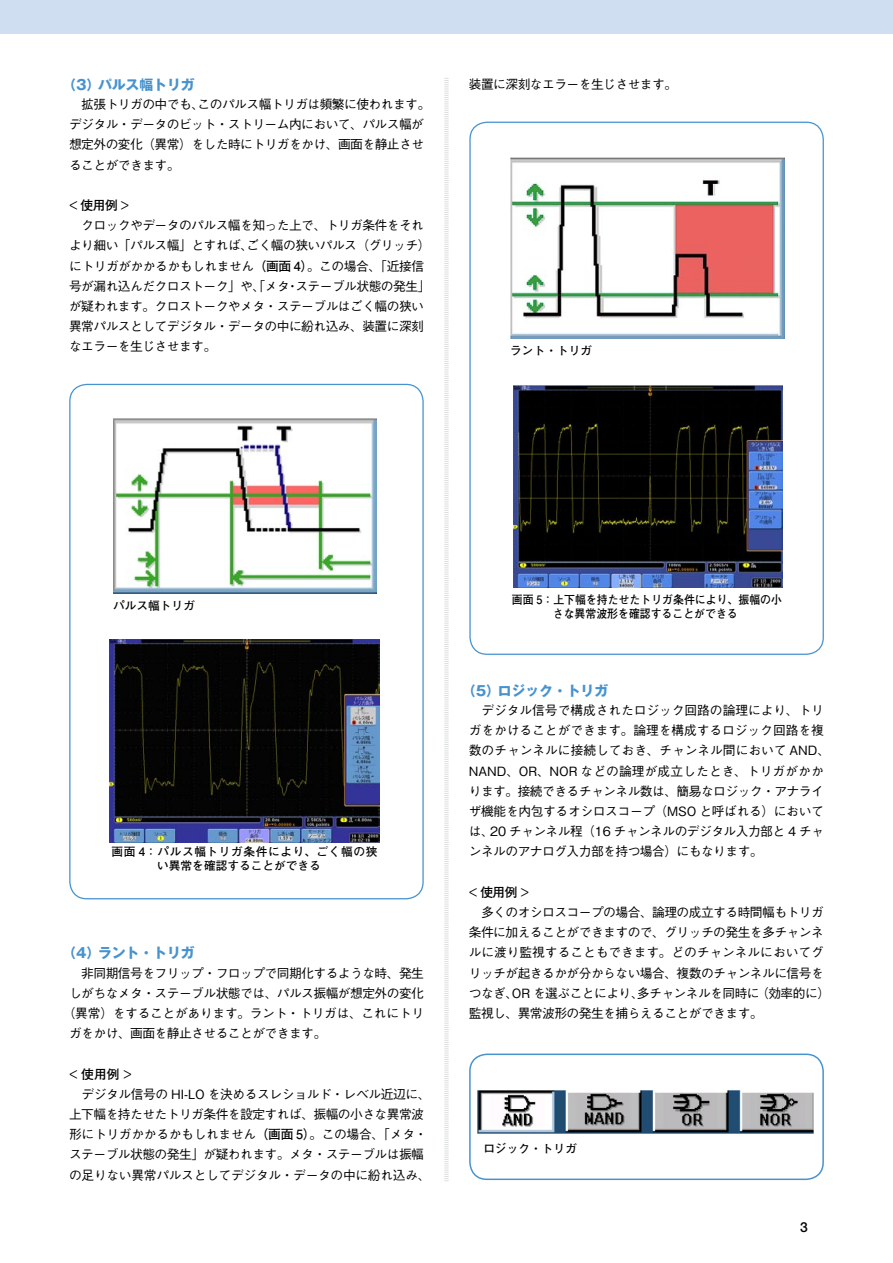
<style>
.page{position:relative;width:893px;height:1263px;background:#fff}
.page>*{position:absolute;margin:0;border:0;box-sizing:border-box;transform-origin:0 0}
.t1{font:700 13.8px "Gothic MB101 Pro";color:#4793d0}
.t2{font:500 12.75px/20.2px "Gothic BBB Pro";letter-spacing:-.04em;color:#000}
.t3{font:500 12.75px/20.2px "Gothic BBB Pro";letter-spacing:-.005em;color:#000}
.t4{font:500 12.75px "Gothic BBB Pro";letter-spacing:-.02em;color:#000}
.t5{font:700 12.75px "Futo Go B101 Pro";letter-spacing:-.04em;color:#000}
.t6{font:700 11.7px/13.8px "Futo Go B101 Pro";color:#000;scale:.93 1}
.t7{font:700 11.7px/13.8px "Futo Go B101 Pro";letter-spacing:.05em;color:#000}
.t8{font:700 11.7px "Futo Go B101 Pro";color:#000}
.s1{font-family:"Futo Go B101 Pro";font-weight:700}
</style>
<div class="page">
<svg style="left:444px;top:78px;width:5px;height:1103px"></svg>
<div style="left:0;top:0;width:893px;height:34px;background:#d0def2"></div>
<img style="left:110px;top:639px;width:269px;height:203px">
<img style="left:114px;top:419px;width:262px;height:174px">
<img style="left:477px;top:1091px;width:336px;height:42px">
<div style="left:469px;top:1053px;width:355px;height:127px;border:2px solid #4793d0;border-radius:17px"></div>
<img style="left:510px;top:157px;width:274px;height:182px">
<img style="left:513px;top:386px;width:269px;height:201px">
<p class="t1" style="left:62px;top:73px;width:134px">（3）パルス幅トリガ</p>
<p class="t2" style="left:69px;top:93px;width:363px">　拡張トリガの中でも、このパルス幅トリガは頻繁に使われます。デジタル・データのビット・ストリーム内において、パルス幅が想定外の変化（異常）をした時にトリガをかけ、画面を静止させることができます。</p>
<p class="t5" style="left:69px;top:195px;width:62px">&lt; 使用例 &gt;</p>
<p class="t2" style="left:69px;top:214px;width:363px">　クロックやデータのパルス幅を知った上で、トリガ条件をそれより細い「パルス幅」とすれば、ごく幅の狭いパルス（グリッチ）にトリガがかかるかもしれません<span class="s1">（画面 4）</span>。この場合、「近接信号が漏れ込んだクロストーク」や、「メタ・ステーブル状態の発生」が疑われます。クロストークやメタ・ステーブルはごく幅の狭い異常パルスとしてデジタル・データの中に紛れ込み、装置に深刻なエラーを生じさせます。</p>
<p class="t2" style="left:469px;top:72px;width:210px">装置に深刻なエラーを生じさせます。</p>
<p class="t8" style="left:510px;top:341px;width:83px">ラント・トリガ</p>
<p class="t8" style="left:113px;top:596px;width:83px">パルス幅トリガ</p>
<p class="t7" style="left:112px;top:843px;width:267px">画面 4：パルス幅トリガ条件により、ごく幅の狭　　　　い異常を確認することができる</p>
<p class="t1" style="left:62px;top:942px;width:134px">（4）ラント・トリガ</p>
<p class="t2" style="left:69px;top:961px;width:356px">　非同期信号をフリップ・フロップで同期化するような時、発生</p>
<p class="t2" style="left:69px;top:981px;width:356px">しがちなメタ・ステーブル状態では、パルス振幅が想定外の変化</p>
<p class="t4" style="left:63px;top:1003px;width:363px">（異常）をすることがあります。ラント・トリガは、これにトリ</p>
<p class="t2" style="left:69px;top:1022px;width:259px">ガをかけ、画面を静止させることができます。</p>
<p class="t5" style="left:69px;top:1063px;width:64px">&lt; 使用例 &gt;</p>
<p class="t2" style="left:69px;top:1082px;width:363px;text-indent:12px">デジタル信号の HI-LO を決めるスレショルド・レベル近辺に、上下幅を持たせたトリガ条件を設定すれば、振幅の小さな異常波形にトリガかかるかもしれません<span class="s1">（画面 5）</span>。この場合、「メタ・ステーブル状態の発生」が疑われます。メタ・ステーブルは振幅の足りない異常パルスとしてデジタル・データの中に紛れ込み、</p>
<p class="t6" style="left:512px;top:591px;width:292px">画面 5：上下幅を持たせたトリガ条件により、振幅の小　　　　さな異常波形を確認することができる</p>
<p class="t1" style="left:462px;top:679px;width:148px">（5）ロジック・トリガ</p>
<p class="t3" style="left:469px;top:698px;width:363px">　デジタル信号で構成されたロジック回路の論理により、トリガをかけることができます。論理を構成するロジック回路を複数のチャンネルに接続しておき、チャンネル間において AND、NAND、OR、NOR などの論理が成立したとき、トリガがかかります。接続できるチャンネル数は、簡易なロジック・アナライザ機能を内包するオシロスコープ（MSO と呼ばれる）においては、20 チャンネル程（16 チャンネルのデジタル入力部と 4 チャンネルのアナログ入力部を持つ場合）にもなります。</p>
<p class="t5" style="left:469px;top:882px;width:62px">&lt; 使用例 &gt;</p>
<p class="t2" style="left:469px;top:900px;width:363px">　多くのオシロスコープの場合、論理の成立する時間幅もトリガ条件に加えることができますので、グリッチの発生を多チャンネルに渡り監視することもできます。どのチャンネルにおいてグリッチが起きるかが分からない場合、複数のチャンネルに信号をつなぎ、OR を選ぶことにより、多チャンネルを同時に（効率的に）監視し、異常波形の発生を捕らえることができます。</p>
<p class="t8" style="left:483px;top:1139px;width:95px">ロジック・トリガ</p>
</div>
